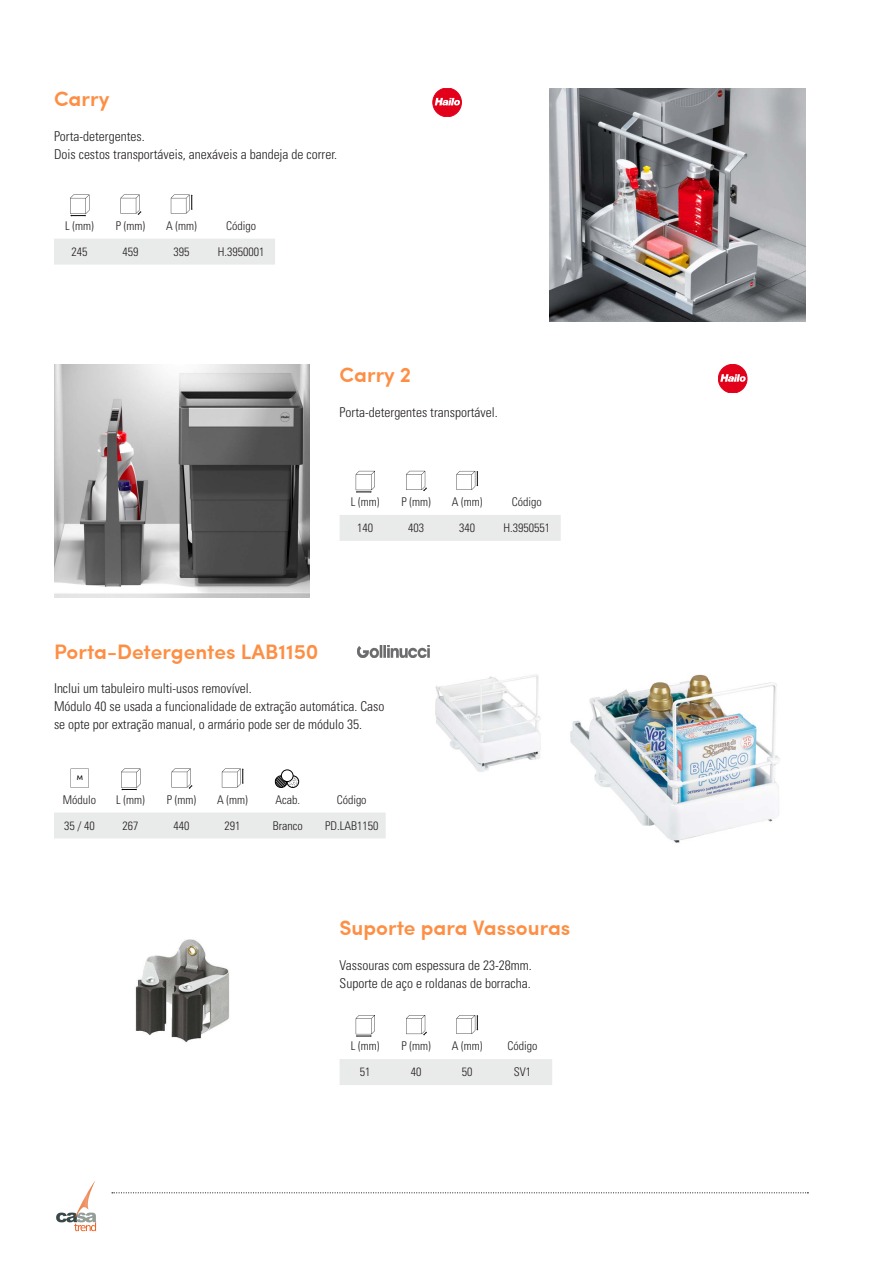
<style>
.page{position:relative;width:893px;height:1263px;background:#fff}
.page>*{position:absolute;margin:0;border:0;box-sizing:border-box;transform-origin:0 0}
.t1{font:600 21px "Sofia Pro";color:#fe8e43}
.t2{font:300 condensed 13.5px/18px "Univers LT Std";color:#231f20}
.Tabela{font:300 condensed 12px "Univers LT Std";color:#231f20}
.t3{font:500 6.75px "Sofia Pro";color:#000}
</style>
<div class="page">
<svg style="left:56px;top:1181px;width:40px;height:50px"></svg>
<svg style="left:112px;top:1192px;width:696px;height:1px"></svg>
<img style="left:570px;top:674px;width:210px;height:169px">
<div style="left:54px;top:812px;width:332px;height:26px;background:#e9eaea"></div>
<svg style="left:275px;top:769px;width:24px;height:19px"></svg>
<svg style="left:172px;top:768px;width:20px;height:21px"></svg>
<svg style="left:222px;top:768px;width:22px;height:19px"></svg>
<svg style="left:121px;top:768px;width:19px;height:22px"></svg>
<img style="left:429px;top:650px;width:112px;height:122px">
<svg style="left:71px;top:769px;width:18px;height:19px"></svg>
<img style="left:357px;top:646px;width:72px;height:12px">
<img style="left:135px;top:939px;width:94px;height:103px">
<div style="left:340px;top:1059px;width:212px;height:26px;background:#e9eaea"></div>
<svg style="left:406px;top:1015px;width:21px;height:20px"></svg>
<svg style="left:456px;top:1015px;width:22px;height:19px"></svg>
<svg style="left:356px;top:1015px;width:19px;height:22px"></svg>
<img style="left:54px;top:364px;width:256px;height:233px">
<div style="left:340px;top:515px;width:221px;height:26px;background:#e9eaea"></div>
<svg style="left:406px;top:471px;width:21px;height:20px"></svg>
<svg style="left:456px;top:471px;width:22px;height:19px"></svg>
<svg style="left:356px;top:471px;width:19px;height:22px"></svg>
<div style="left:718px;top:364px;width:29px;height:29px;background:#e2001a;border-radius:50%"></div>
<div style="left:718px;top:364px;width:29px;height:29px;border:1px solid #e2001a;border-radius:50%"></div>
<svg style="left:720px;top:374px;width:26px;height:8px"></svg>
<img style="left:550px;top:88px;width:256px;height:233px">
<div style="left:54px;top:239px;width:221px;height:26px;background:#e9eaea"></div>
<svg style="left:121px;top:195px;width:20px;height:20px"></svg>
<svg style="left:171px;top:195px;width:22px;height:18px"></svg>
<svg style="left:70px;top:195px;width:19px;height:21px"></svg>
<div style="left:433px;top:88px;width:28px;height:29px;background:#e2001a;border-radius:50%"></div>
<div style="left:433px;top:88px;width:28px;height:29px;border:1px solid #e2001a;border-radius:50%"></div>
<svg style="left:435px;top:98px;width:26px;height:7px"></svg>
<p class="t1" style="left:54px;top:83px;width:57px">Carry</p>
<p class="t2" style="left:54px;top:127px;width:92px">Porta-detergentes.</p>
<p class="t2" style="left:54px;top:145px;width:285px">Dois cestos transportáveis, anexáveis a bandeja de correr.</p>
<p class="Tabela" style="left:65px;top:219px;width:30px">L (mm)</p>
<p class="Tabela" style="left:116px;top:219px;width:31px">P (mm)</p>
<p class="Tabela" style="left:166px;top:219px;width:32px">A (mm)</p>
<p class="Tabela" style="left:226px;top:219px;width:31px">Código</p>
<p class="Tabela" style="left:72px;top:244px;width:17px">245</p>
<p class="Tabela" style="left:123px;top:244px;width:17px">459</p>
<p class="Tabela" style="left:174px;top:244px;width:17px">395</p>
<p class="Tabela" style="left:218px;top:244px;width:48px">H.3950001</p>
<p class="t1" style="left:340px;top:359px;width:73px">Carry 2</p>
<p class="t2" style="left:340px;top:403px;width:160px">Porta-detergentes transportável.</p>
<p class="Tabela" style="left:351px;top:495px;width:30px">L (mm)</p>
<p class="Tabela" style="left:401px;top:495px;width:31px">P (mm)</p>
<p class="Tabela" style="left:452px;top:495px;width:32px">A (mm)</p>
<p class="Tabela" style="left:512px;top:495px;width:31px">Código</p>
<p class="Tabela" style="left:357px;top:521px;width:17px">140</p>
<p class="Tabela" style="left:408px;top:521px;width:17px">403</p>
<p class="Tabela" style="left:459px;top:521px;width:17px">340</p>
<p class="Tabela" style="left:503px;top:521px;width:48px">H.3950551</p>
<p class="t1" style="left:54px;top:635px;width:266px">Porta-Detergentes LAB1150</p>
<p class="t2" style="left:54px;top:679px;width:199px">Inclui um tabuleiro multi-usos removível.</p>
<p class="t2" style="left:54px;top:697px;width:332px">Módulo 40 se usada a funcionalidade de extração automática. Caso se opte por extração manual, o armário pode ser de módulo 35.</p>
<p class="t3" style="left:77px;top:773px;width:8px">M</p>
<p class="Tabela" style="left:63px;top:792px;width:35px">Módulo</p>
<p class="Tabela" style="left:116px;top:792px;width:30px">L (mm)</p>
<p class="Tabela" style="left:167px;top:792px;width:31px">P (mm)</p>
<p class="Tabela" style="left:217px;top:792px;width:32px">A (mm)</p>
<p class="Tabela" style="left:276px;top:792px;width:26px">Acab.</p>
<p class="Tabela" style="left:337px;top:792px;width:31px">Código</p>
<p class="Tabela" style="left:64px;top:818px;width:32px">35 / 40</p>
<p class="Tabela" style="left:123px;top:818px;width:17px">267</p>
<p class="Tabela" style="left:174px;top:818px;width:17px">440</p>
<p class="Tabela" style="left:225px;top:818px;width:17px">291</p>
<p class="Tabela" style="left:273px;top:818px;width:31px">Branco</p>
<p class="Tabela" style="left:325px;top:818px;width:55px">PD.LAB1150</p>
<p class="t1" style="left:340px;top:912px;width:232px">Suporte para Vassouras</p>
<p class="t2" style="left:340px;top:956px;width:194px">Vassouras com espessura de 23-28mm.</p>
<p class="t2" style="left:340px;top:974px;width:193px">Suporte de aço e roldanas de borracha.</p>
<p class="Tabela" style="left:351px;top:1039px;width:30px">L (mm)</p>
<p class="Tabela" style="left:401px;top:1039px;width:31px">P (mm)</p>
<p class="Tabela" style="left:452px;top:1039px;width:32px">A (mm)</p>
<p class="Tabela" style="left:507px;top:1039px;width:31px">Código</p>
<p class="Tabela" style="left:360px;top:1065px;width:12px">51</p>
<p class="Tabela" style="left:411px;top:1065px;width:12px">40</p>
<p class="Tabela" style="left:462px;top:1065px;width:12px">50</p>
<p class="Tabela" style="left:514px;top:1065px;width:19px">SV1</p>
</div>
